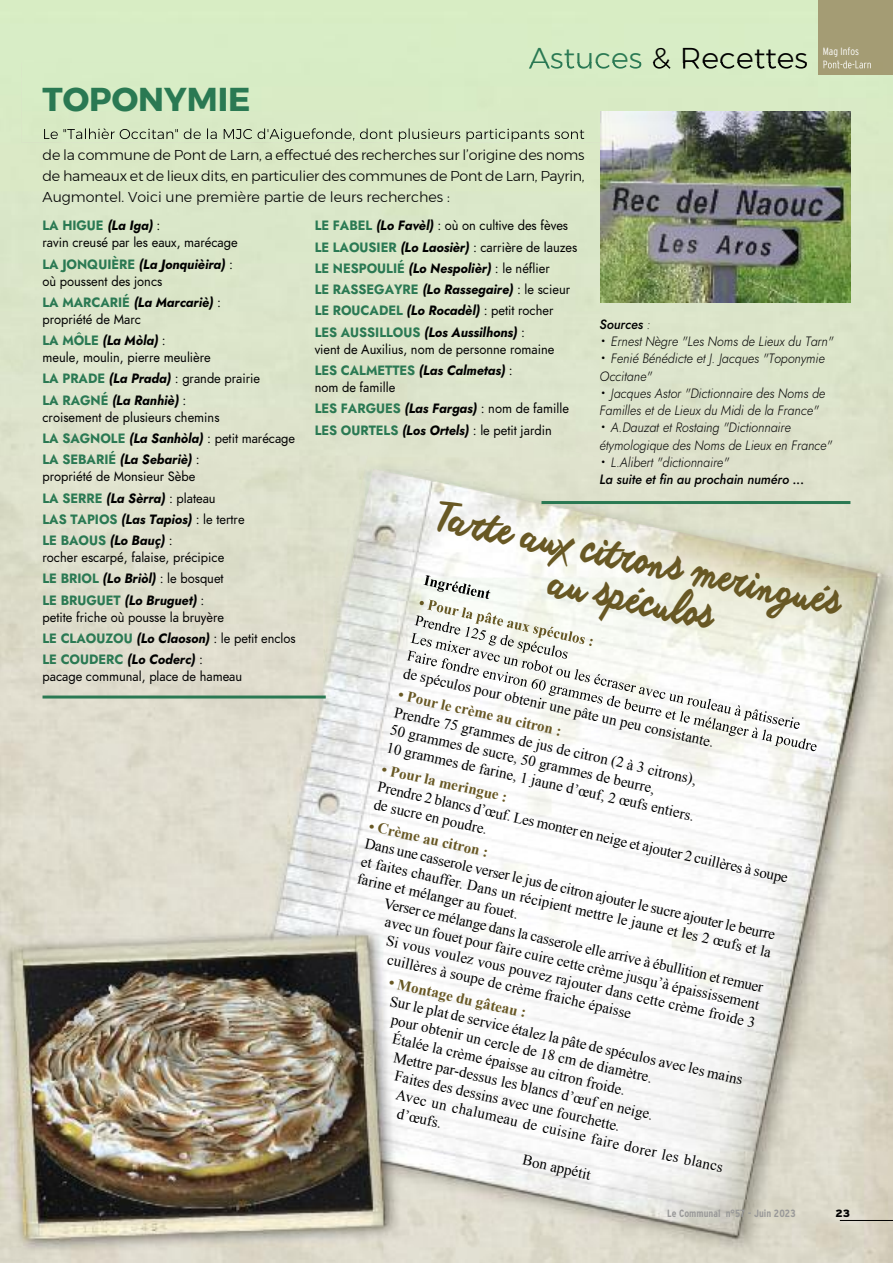
<style>
.page{position:relative;width:893px;height:1263px;background:#fff}
.page>*{position:absolute;margin:0;border:0;box-sizing:border-box;transform-origin:0 0}
.t1{font:40.5px/40.5px "anothershabby";color:#685824;text-align:center;scale:.8 1}
.t2{font:700 33px "Montserrat";color:#2a7953}
.t3{font:300 30px "Montserrat";color:#000}
.t4{font:15px/18px "Times New Roman";color:#000}
.t5{font:700 15px "Times New Roman";color:#685824}
.t6{font:300 14.25px/20.9px "Montserrat";color:#000;text-align:justify}
.t7{font:13.5px/21.3px "Jost";color:#000;scale:.95 1}
.t8{font:italic 700 13.5px/21.3px "Jost";color:#000;scale:.95 1}
.t9{font:italic 300 13.5px/17.4px "Jost";color:#000;scale:.95 1}
.t10{font:italic 500 13.5px/17.4px "Jost";color:#000;scale:.95 1}
.t11{font:700 condensed 10.5px "Interstate";color:#999}
.t12{font:300 condensed 10.5px "Interstate";color:#fff}
.t13{font:900 10.5px "Interstate";color:#000}
.s1{color:#2a7953}
.s2{font-weight:700;color:#2a7953}
.s3{font-weight:700;font-style:italic}
.s4{font-style:normal;color:#2a7953}
.s5{font-weight:400;font-style:normal}
.s6{font-weight:300}
.s7{font-family:"Letter Gothic Std";font-weight:700}
</style>
<div class="page">
<img style="left:0;top:692px;width:893px;height:571px">
<img style="left:0;top:0;width:893px;height:692px">
<div style="left:819px;top:0;width:74px;height:74px;background:#a49c74"></div>
<div style="left:21px;top:63px;width:861px;height:79px;background:#d8ebc5"></div>
<img style="left:823px;top:63px;width:48px;height:5px">
<img style="left:529px;top:63px;width:112px;height:6px">
<img style="left:653px;top:63px;width:140px;height:6px">
<img style="left:44px;top:128px;width:93px;height:11px">
<img style="left:349px;top:692px;width:544px;height:82px">
<img style="left:342px;top:409px;width:551px;height:169px">
<img style="left:325px;top:578px;width:568px;height:114px">
<svg style="left:425px;top:575px;width:6px;height:3px"></svg>
<img style="left:423px;top:578px;width:43px;height:15px">
<img style="left:420px;top:600px;width:52px;height:19px">
<img style="left:414px;top:615px;width:41px;height:18px">
<img style="left:410px;top:633px;width:41px;height:18px">
<img style="left:406px;top:650px;width:41px;height:18px">
<img style="left:408px;top:669px;width:38px;height:13px">
<img style="left:601px;top:111px;width:249px;height:192px">
<hr style="left:43px;top:695px;width:283px;height:3px;background:#2a7953">
<hr style="left:541px;top:501px;width:309px;height:3px;background:#2a7953">
<hr style="left:840px;top:1220px;width:53px;height:1px;background:#000">
<h2 class="t2" style="left:43px;top:79px;width:210px">TOPONYMIE</h2>
<h3 class="t3" style="left:529px;top:40px;width:281px"><span class="s1">Astuces</span> &amp; Recettes</h3>
<p class="t6" style="left:43px;top:144px;width:544px">de la commune de Pont de Larn, a effectué des recherches sur l’origine des noms de hameaux et de lieux dits, en particulier des communes de Pont de Larn, Payrin, Augmontel. Voici une première partie de leurs recherches :</p>
<p class="t12" style="left:823px;top:47px;width:38px">Mag Infos</p>
<p class="t7" style="left:43px;top:218px;width:207px;line-height:17px"><span class="s2">LA HIGUE</span> <span class="s3">(La Iga)</span> :<br>ravin creusé par les eaux, marécage</p>
<p class="t7" style="left:43px;top:256px;width:202px;line-height:17px"><span class="s2">LA JONQUIèRE</span> <span class="s3">(La Jonquièira)</span> : où poussent des joncs</p>
<p class="t7" style="left:43px;top:295px;width:189px;line-height:17px"><span class="s2">LA MARCARIé</span> <span class="s3">(La Marcariè)</span> : propriété de Marc</p>
<p class="t7" style="left:43px;top:333px;width:179px;line-height:17px"><span class="s2">LA MÔLE</span> <span class="s3">(La Mòla)</span> :<br>meule, moulin, pierre meulière</p>
<p class="t8" style="left:43px;top:369px;width:231px"><span class="s4">LA PRADE</span> (La Prada) <span class="s5">: grande prairie<br></span><span class="s4">LA RAGNé</span> (La Ranhiè) <span class="s5">:</span></p>
<p class="t7" style="left:43px;top:407px;width:267px">croisement de plusieurs chemins<br><span class="s2">LA SAGNOLE</span> <span class="s3">(La Sanhòla)</span> : petit marécage<br><span class="s2">LA SEBARIé</span> <span class="s3">(La Sebariè)</span> :</p>
<p class="t7" style="left:43px;top:467px;width:214px">propriété de Monsieur Sèbe<br><span class="s2">LA SERRE</span> <span class="s3">(La Sèrra)</span> : plateau<br><span class="s2">LAS TAPIOS</span> <span class="s3">(Las Tapios)</span> : le tertre<br><span class="s2">LE BAOUS</span> <span class="s3">(Lo Bauç)</span> :</p>
<p class="t7" style="left:43px;top:548px;width:193px;text-align:justify">rocher escarpé, falaise, précipice <span class="s2">LE BRIOL</span> <span class="s3">(Lo Briòl)</span> : le bosquet <span class="s2">LE BRUGUET</span> <span class="s3">(Lo Bruguet)</span> :</p>
<p class="t7" style="left:43px;top:607px;width:268px">petite friche où pousse la bruyère<br><span class="s2">LE CLAOUZOU</span> <span class="s3">(Lo Claoson)</span> : le petit enclos<br><span class="s2">LE COUDERC</span> <span class="s3">(Lo Coderc)</span> :</p>
<p class="t7" style="left:43px;top:667px;width:212px">pacage communal, place de hameau</p>
<p class="t8" style="left:315px;top:216px;width:278px"><span class="s4">LE FABEL</span> (Lo Favèl) <span class="s5">: où on cultive des fèves </span><span class="s4">LE LAOUSIER</span> (Lo Laosièr) <span class="s5">: carrière de lauzes </span><span class="s4">LE NESPOULIé</span> (Lo Nespolièr) <span class="s5">: le néflier<br></span><span class="s4">LE RASSEGAYRE</span> (Lo Rassegaire) <span class="s5">: le scieur </span><span class="s4">LE ROUCADEL</span> (Lo Rocadèl) <span class="s5">: petit rocher </span><span class="s4">LES AUSSILLOUS</span> (Los Aussilhons) <span class="s5">:</span></p>
<p class="t7" style="left:315px;top:339px;width:254px">vient de Auxilius, nom de personne romaine<br><span class="s2">LES CALMETTES</span> <span class="s3">(Las Calmetas)</span> :</p>
<p class="t7" style="left:315px;top:377px;width:269px">nom de famille<br><span class="s2">LES FARGUES</span> <span class="s3">(Las Fargas)</span> : nom de famille<br><span class="s2">LES OURTELS</span> <span class="s3">(Los Ortels)</span> : le petit jardin</p>
<p class="t10" style="left:600px;top:316px;width:55px">Sources <span class="s6">:</span></p>
<p class="t9" style="left:600px;top:333px;width:248px"><span class="s7">•</span> Ernest Nègre "Les Noms de Lieux du Tarn"</p>
<p class="t9" style="left:600px;top:351px;width:238px"><span class="s7">•</span> Fenié Bénédicte et J. Jacques "Toponymie<br>Occitane"</p>
<p class="t9" style="left:600px;top:385px;width:239px"><span class="s7">•</span> Jacques Astor "Dictionnaire des Noms de<br>Familles et de Lieux du Midi de la France"</p>
<p class="t9" style="left:600px;top:420px;width:246px"><span class="s7">•</span> A.Dauzat et Rostaing "Dictionnaire étymologique des Noms de Lieux en France"</p>
<p class="t10" style="left:600px;top:454px;width:217px"><span class="s7">•</span> <span class="s6">L.Alibert "dictionnaire"<br></span>La suite et fin au prochain numéro ...</p>
<h1 class="t1" style="left:444px;top:497px;width:514px;rotate:12deg">Tarte aux citrons meringués au spéculos</h1>
<p class="t4" style="left:406px;top:663px;width:319px;rotate:13deg">de spéculos pour obtenir une pâte un peu consistante.</p>
<p class="t5" style="left:401px;top:686px;width:168px;rotate:13deg">• Pour le crème au citron :</p>
<p class="t4" style="left:397px;top:702px;width:317px;rotate:13deg">Prendre 75 grammes de jus de citron (2 à 3 citrons),<br>50 grammes de sucre, 50 grammes de beurre,<br>10 grammes de farine, 1 jaune d’œuf, 2 œufs entiers.</p>
<p class="t5" style="left:384px;top:760px;width:130px;rotate:13deg">• Pour la meringue :</p>
<p class="t4" style="left:381px;top:776px;width:421px;line-height:19px;rotate:13deg">Prendre 2 blancs d’œuf. Les monter en neige et ajouter 2 cuillères à soupe de sucre en poudre.</p>
<p class="t5" style="left:371px;top:817px;width:123px;rotate:13deg">• Crème au citron :</p>
<p class="t4" style="left:368px;top:833px;width:421px;line-height:18.5px;text-align:justify;rotate:13deg">Dans une casserole verser le jus de citron ajouter le sucre ajouter le beurre et faites chauffer. Dans un récipient mettre le jaune et les 2 œufs et la farine et mélanger au fouet.</p>
<p class="t4" style="left:387px;top:893px;width:390px;rotate:13deg">Verser ce mélange dans la casserole elle arrive à ébullition et remuer</p>
<p class="t4" style="left:388px;top:911px;width:385px;rotate:13deg">avec un fouet pour faire cuire cette crème jusqu’à épaississement</p>
<p class="t4" style="left:389px;top:930px;width:379px;rotate:13deg">Si vous voulez vous pouvez rajouter dans cette crème froide 3</p>
<p class="t4" style="left:390px;top:949px;width:251px;rotate:13deg">cuillères à soupe de crème fraiche épaisse</p>
<p class="t5" style="left:391px;top:973px;width:142px;rotate:13deg">• Montage du gâteau :</p>
<p class="t4" style="left:393px;top:991px;width:363px;rotate:13deg">Sur le plat de service étalez la pâte de spéculos avec les mains</p>
<p class="t4" style="left:394px;top:1010px;width:269px;rotate:13deg">pour obtenir un cercle de 18 cm de diamètre.</p>
<p class="t4" style="left:395px;top:1028px;width:240px;rotate:13deg">Étalée la crème épaisse au citron froide.</p>
<p class="t4" style="left:396px;top:1047px;width:267px;rotate:13deg">Mettre par-dessus les blancs d’œuf en neige.</p>
<p class="t4" style="left:397px;top:1066px;width:232px;rotate:13deg">Faites des dessins avec une fourchette.</p>
<p class="t4" style="left:398px;top:1084px;width:336px;rotate:13deg">Avec un chalumeau de cuisine faire dorer les blancs</p>
<p class="t4" style="left:399px;top:1104px;width:47px;rotate:13deg">d’œufs.</p>
<p class="t4" style="left:525px;top:1150px;width:71px;rotate:13deg">Bon appétit</p>
<p class="t11" style="left:667px;top:1209px;width:130px">Le Communal n°57 - Juin 2023</p>
<p class="t13" style="left:835px;top:1207px;width:16px">23</p>
</div>
